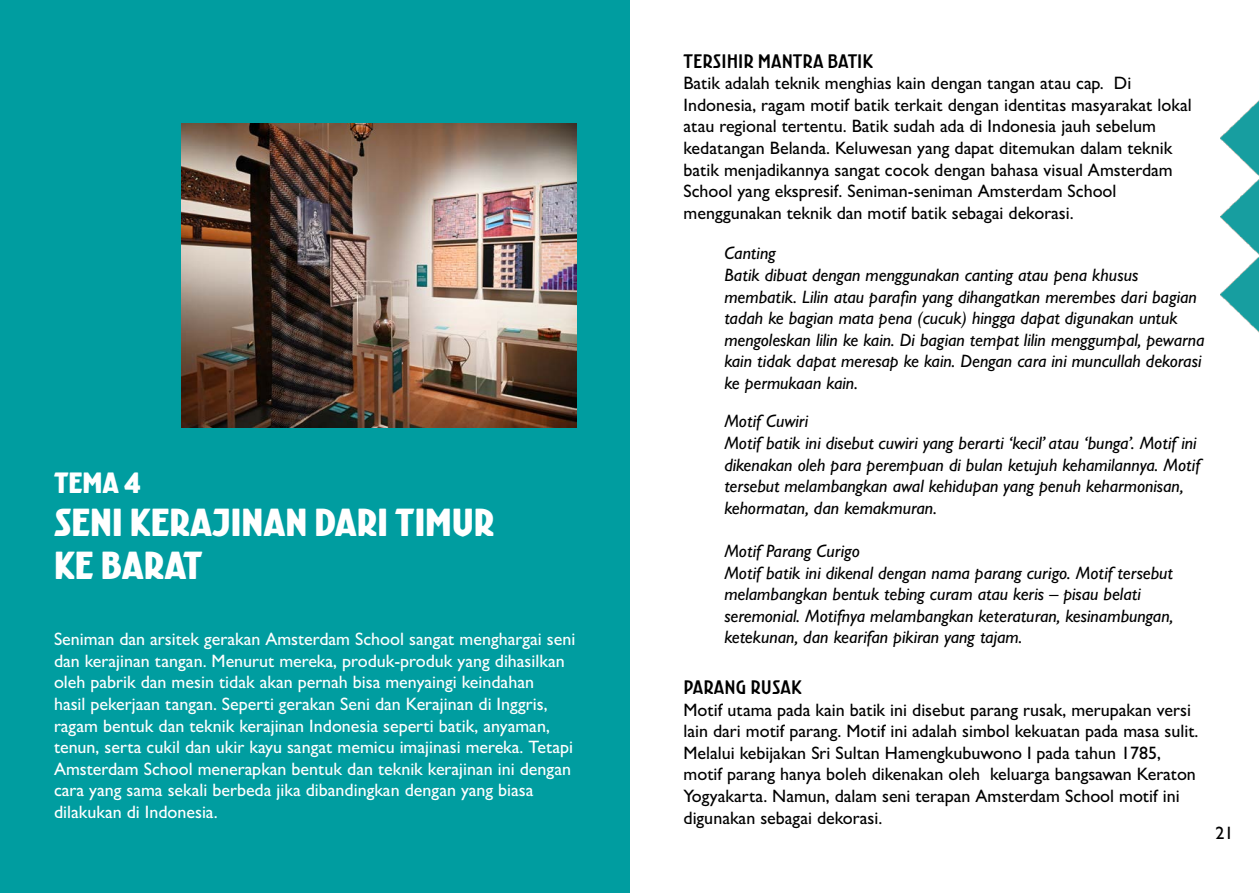
<style>
.page{position:relative;width:1259px;height:893px;background:#fff}
.page>*{position:absolute;margin:0;border:0;box-sizing:border-box;transform-origin:0 0}
.t1{font:36px/43.2px "Kurversbrug";color:#fff}
.t2{font:27px "Kurversbrug";color:#fff}
.t3{font:italic 500 18px/21.6px "Gill Sans";color:#000}
.t4{font:500 18px/21.6px "Gill Sans";color:#000}
.t5{font:500 18px/21.6px "Gill Sans";color:#fff}
.t6{font:300 18px "Kurversbrug";color:#000}
</style>
<div class="page">
<div style="left:0;top:0;width:629px;height:893px;background:#009da0"></div>
<img style="left:1220px;top:100px;width:39px;height:232px">
<img style="left:182px;top:123px;width:394px;height:305px">
<p class="t2" style="left:54px;top:466px;width:88px">TEMA 4</p>
<p class="t1" style="left:54px;top:500px;width:442px">SENI KERAJINAN DARI TIMUR<br>KE BARAT</p>
<p class="t5" style="left:54px;top:628px;width:523px">Seniman dan arsitek gerakan Amsterdam School sangat menghargai seni dan kerajinan tangan. Menurut mereka, produk-produk yang dihasilkan oleh pabrik dan mesin tidak akan pernah bisa menyaingi keindahan<br>hasil pekerjaan tangan. Seperti gerakan Seni dan Kerajinan di Inggris, ragam bentuk dan teknik kerajinan Indonesia seperti batik, anyaman, tenun, serta cukil dan ukir kayu sangat memicu imajinasi mereka. Tetapi Amsterdam School menerapkan bentuk dan teknik kerajinan ini dengan cara yang sama sekali berbeda jika dibandingkan dengan yang biasa dilakukan di Indonesia.</p>
<p class="t6" style="left:683px;top:50px;width:191px">TERSIHIR MANTRA BATIK</p>
<p class="t4" style="left:683px;top:72px;width:510px">Batik adalah teknik menghias kain dengan tangan atau cap. Di Indonesia, ragam motif batik terkait dengan identitas masyarakat lokal atau regional tertentu. Batik sudah ada di Indonesia jauh sebelum kedatangan Belanda. Keluwesan yang dapat ditemukan dalam teknik batik menjadikannya sangat cocok dengan bahasa visual Amsterdam School yang ekspresif. Seniman-seniman Amsterdam School menggunakan teknik dan motif batik sebagai dekorasi.</p>
<p class="t3" style="left:724px;top:242px;width:53px">Canting</p>
<p class="t3" style="left:724px;top:264px;width:481px">Batik dibuat dengan menggunakan canting atau pena khusus membatik. Lilin atau parafin yang dihangatkan merembes dari bagian tadah ke bagian mata pena (cucuk) hingga dapat digunakan untuk mengoleskan lilin ke kain. Di bagian tempat lilin menggumpal, pewarna kain tidak dapat meresap ke kain. Dengan cara ini muncullah dekorasi ke permukaan kain.</p>
<p class="t3" style="left:724px;top:410px;width:85px">Motif Cuwiri</p>
<p class="t3" style="left:724px;top:432px;width:477px">Motif batik ini disebut cuwiri yang berarti ‘kecil’ atau ‘bunga’. Motif ini dikenakan oleh para perempuan di bulan ketujuh kehamilannya. Motif tersebut melambangkan awal kehidupan yang penuh keharmonisan, kehormatan, dan kemakmuran.</p>
<p class="t3" style="left:724px;top:540px;width:137px">Motif Parang Curigo</p>
<p class="t3" style="left:724px;top:561px;width:450px">Motif batik ini dikenal dengan nama parang curigo. Motif tersebut melambangkan bentuk tebing curam atau keris – pisau belati seremonial. Motifnya melambangkan keteraturan, kesinambungan, ketekunan, dan kearifan pikiran yang tajam.</p>
<p class="t6" style="left:683px;top:676px;width:120px">PARANG RUSAK</p>
<p class="t4" style="left:683px;top:699px;width:516px">Motif utama pada kain batik ini disebut parang rusak, merupakan versi lain dari motif parang. Motif ini adalah simbol kekuatan pada masa sulit.<br>Melalui kebijakan Sri Sultan Hamengkubuwono I pada tahun 1785, motif parang hanya boleh dikenakan oleh keluarga bangsawan Keraton Yogyakarta. Namun, dalam seni terapan Amsterdam School motif ini digunakan sebagai dekorasi.</p>
<p class="t4" style="left:1215px;top:822px;width:19px">21</p>
</div>
